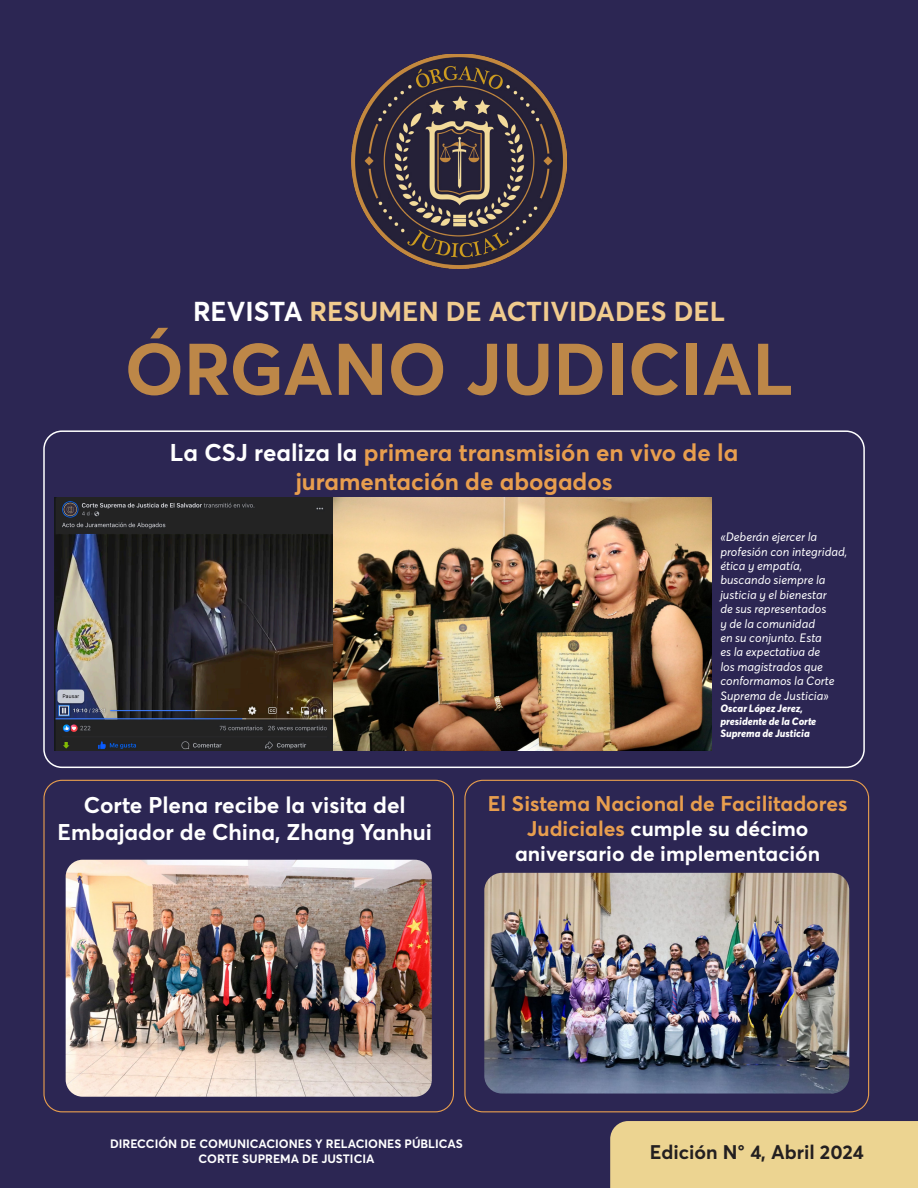
<style>
.page{position:relative;width:918px;height:1188px;background:#2c2653}
.page>*{position:absolute;margin:0;border:0;box-sizing:border-box;transform-origin:0 0}
.t1{font:700 72px "Averta";color:#bd8748}
.t2{font:700 27px "Averta";color:#f1cb8e}
.t3{font:700 24px "Averta";color:#e89e4e}
.t4{font:700 22.5px "Averta";color:#fff}
.t5{font:700 21px/25.2px "Averta";color:#e89e4e;text-align:center}
.t6{font:700 19.5px "Averta";color:#231f20}
.t7{font:italic 12px/14.4px "Averta";color:#fff}
.t8{font:700 12px "Averta";color:#fff}
.t9{font:italic 800 10.5px/12.6px "Averta Demo PE";color:#fff}
.s1{color:#fff}
</style>
<div class="page">
<img style="left:352px;top:54px;width:214px;height:214px">
<div style="left:610px;top:1121px;width:308px;height:67px;background:#ecd491"></div>
<div style="left:43px;top:430px;width:822px;height:338px;border:2px solid #fff;border-radius:18px"></div>
<div style="left:464px;top:780px;width:405px;height:332px;border:1px solid #e89e4e;border-radius:18px"></div>
<div style="left:43px;top:780px;width:411px;height:332px;border:1px solid #e89e4e;border-radius:18px"></div>
<img style="left:54px;top:498px;width:657px;height:252px">
<img style="left:66px;top:860px;width:366px;height:237px">
<img style="left:484px;top:873px;width:365px;height:221px">
<h2 class="t2" style="left:193px;top:294px;width:533px"><span class="s1">REVISTA</span> RESUMEN DE ACTIVIDADES DEL</h2>
<h1 class="t1" style="left:125px;top:324px;width:670px">ÓRGANO JUDICIAL</h1>
<p class="t3" style="left:170px;top:438px;width:570px"><span class="s1">La CSJ realiza la</span> primera transmisión en vivo de la</p>
<p class="t3" style="left:296px;top:466px;width:318px">juramentación de abogados</p>
<p class="t4" style="left:84px;top:791px;width:323px">Corte Plena recibe la visita del</p>
<p class="t4" style="left:58px;top:818px;width:376px">Embajador de China, Zhang Yanhui</p>
<p class="t7" style="left:720px;top:530px;width:129px">«Deberán ejercer la profesión con integridad, ética y empatía, buscando siempre la justicia y el bienestar<br>de sus representados<br>y de la comunidad<br>en su conjunto. Esta<br>es la expectativa de<br>los magistrados que conformamos la Corte<br>Suprema de Justicia»</p>
<p class="t9" style="left:720px;top:702px;width:84px">Oscar López Jerez,</p>
<p class="t9" style="left:720px;top:715px;width:97px">presidente de la Corte<br>Suprema de Justicia</p>
<p class="t5" style="left:488px;top:790px;width:361px">El Sistema Nacional de Facilitadores<br>Judiciales <span class="s1">cumple su décimo aniversario de implementación</span></p>
<p class="t8" style="left:110px;top:1136px;width:354px">DIRECCIÓN DE COMUNICACIONES Y RELACIONES PÚBLICAS</p>
<p class="t8" style="left:199px;top:1151px;width:177px">CORTE SUPREMA DE JUSTICIA</p>
<h3 class="t6" style="left:650px;top:1139px;width:216px">Edición N° 4, Abril 2024</h3>
</div>
